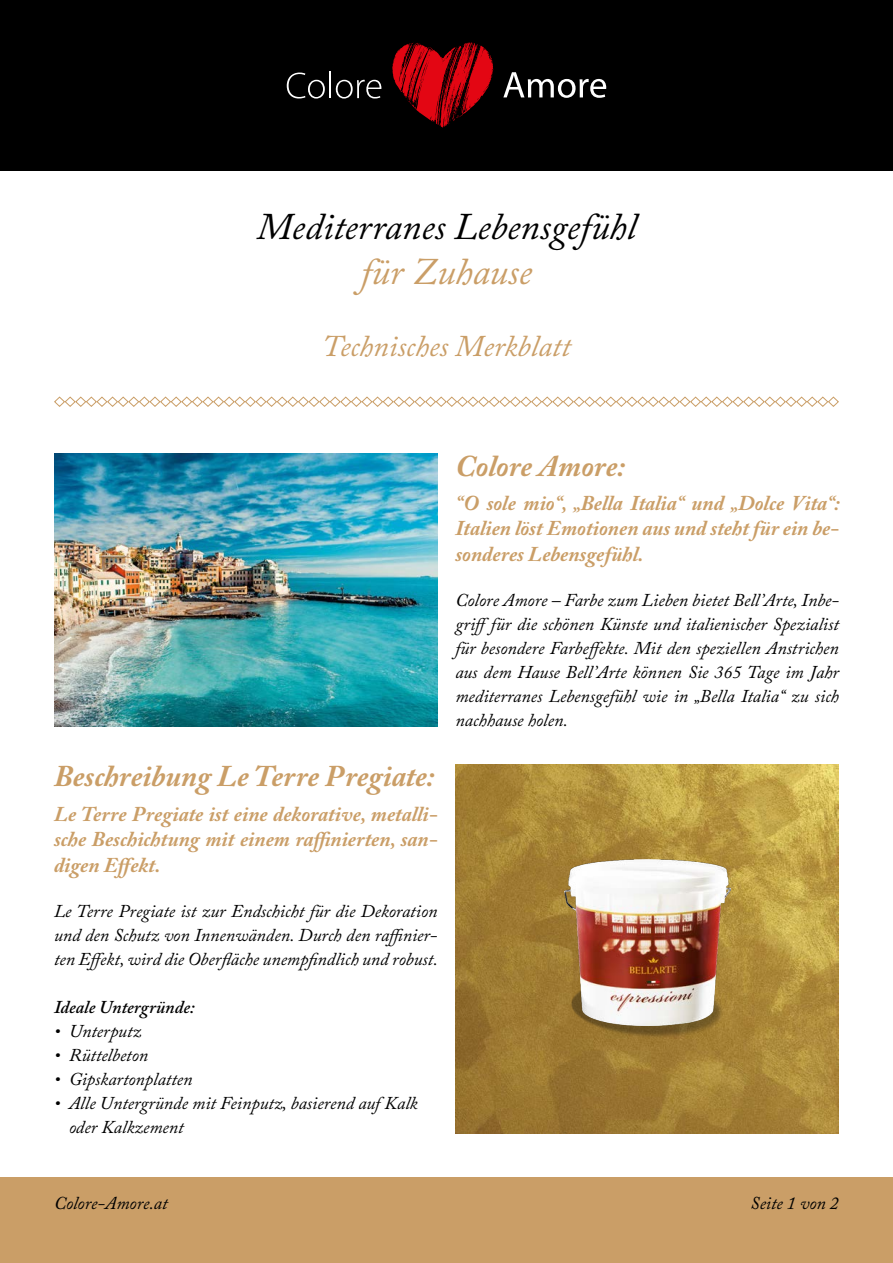
<style>
.page{position:relative;width:893px;height:1263px;background:#fff}
.page>*{position:absolute;margin:0;border:0;box-sizing:border-box;transform-origin:0 0}
.t1{font:italic 37.5px "Adobe Caslon Pro";color:#000}
.t2{font:italic 37.5px "Adobe Caslon Pro";color:#ca9e67}
.t3{font:italic 700 30px "Adobe Caslon Pro";color:#ca9e67}
.t4{font:italic 30px "Adobe Caslon Pro";color:#ca9e67}
.t5{font:italic 700 21px/25.5px "Adobe Caslon Pro";color:#ca9e67;text-align:justify}
.t6{font:italic 18px/24px "Adobe Caslon Pro";color:#000;text-align:justify}
.t7{font:italic 600 18px "Adobe Caslon Pro";color:#000}
</style>
<div class="page">
<div style="left:0;top:0;width:893px;height:170px;background:#000"></div>
<svg style="left:287px;top:73px;width:38px;height:26px"></svg>
<hr style="left:329px;top:72px;width:2px;height:26px;background:#fff">
<svg style="left:336px;top:80px;width:45px;height:19px"></svg>
<svg style="left:503px;top:72px;width:103px;height:26px"></svg>
<svg style="left:392px;top:43px;width:101px;height:85px"></svg>
<img style="left:54px;top:454px;width:383px;height:272px">
<img style="left:455px;top:764px;width:384px;height:369px">
<img style="left:562px;top:975px;width:170px;height:63px">
<img style="left:564px;top:859px;width:166px;height:166px">
<svg style="left:54px;top:396px;width:785px;height:11px"></svg>
<div style="left:0;top:1178px;width:893px;height:85px;background:#ca9e67"></div>
<p class="t1" style="left:257px;top:204px;width:381px">Mediterranes Lebensgefühl</p>
<p class="t2" style="left:361px;top:249px;width:172px">für Zuhause</p>
<p class="t4" style="left:322px;top:328px;width:250px">Technisches Merkblatt</p>
<p class="t3" style="left:455px;top:448px;width:171px">Colore Amore:</p>
<p class="t5" style="left:455px;top:490px;width:386px">“O sole mio“, „Bella Italia“ und „Dolce Vita“:<br>Italien löst Emotionen aus und steht für ein be&shy;sonderes Lebensgefühl.</p>
<p class="t6" style="left:455px;top:588px;width:385px">Colore Amore – Farbe zum Lieben bietet Bell’Arte, Inbe&shy;grifffür die schönen Künste und italienischer Spezialist für besondere Farbeffekte. Mit den speziellen Anstrichen aus dem Hause Bell’Arte können Sie 365 Tage im Jahr mediterranes Lebensgefühl wie in „Bella Italia“ zu sich nachhause holen.</p>
<p class="t3" style="left:54px;top:758px;width:382px">Beschreibung Le Terre Pregiate:</p>
<p class="t5" style="left:54px;top:800px;width:385px">Le Terre Pregiate ist eine dekorative, metalli&shy;sche Beschichtung mit einem raffinierten, san&shy;digen Effekt.</p>
<p class="t6" style="left:54px;top:899px;width:386px">Le Terre Pregiate ist zur Endschicht für die Dekoration und den Schutz von Innenwänden. Durch den raffinier&shy;ten Effekt, wird die Oberfläche unempfindlich und robust.</p>
<p class="t7" style="left:54px;top:996px;width:142px">Ideale Untergründe:</p>
<p class="t6" style="left:54px;top:1019px;width:89px">• Unterputz</p>
<p class="t6" style="left:54px;top:1043px;width:96px">• Rüttelbeton</p>
<p class="t6" style="left:54px;top:1067px;width:140px">• Gipskartonplatten</p>
<p class="t6" style="left:54px;top:1091px;width:365px">• Alle Untergründe mit Feinputz, basierend auf Kalk</p>
<p class="t6" style="left:69px;top:1115px;width:116px">oder Kalkzement</p>
<p class="t6" style="left:54px;top:1191px;width:115px">Colore-Amore.at</p>
<p class="t6" style="left:751px;top:1191px;width:90px">Seite 1 von 2</p>
</div>
